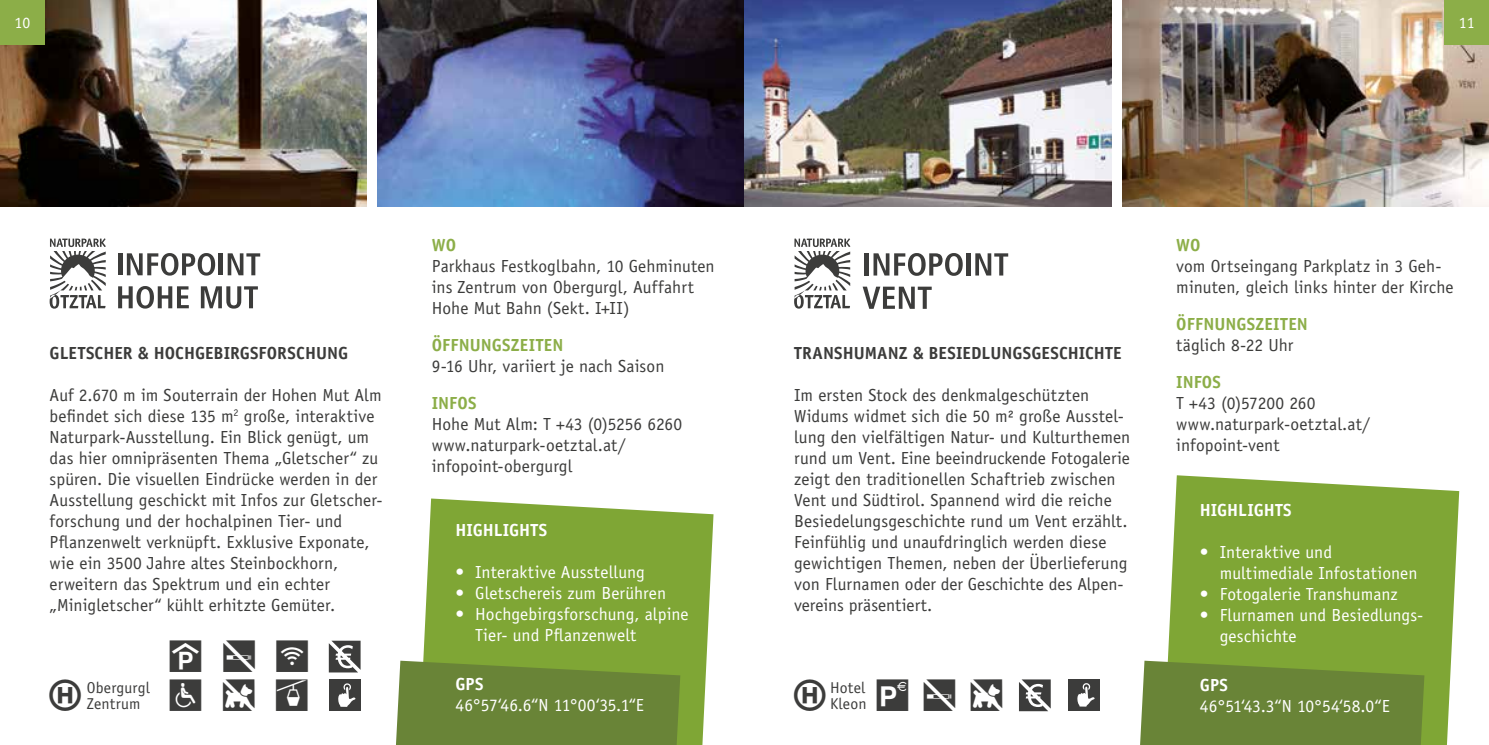
<style>
.page{position:relative;width:1489px;height:745px;background:#fff}
.page>*{position:absolute;margin:0;border:0;box-sizing:border-box;transform-origin:0 0}
.t1{font:31.5px "Oetztal Pikto Allgem Set 1 Font";color:#3c3c3b}
.t2{font:31.5px "Oetztal Pikto Infrastruktu Font";color:#3c3c3b}
.t3{font:17.5px/21px "Officina Sans Std";letter-spacing:.005em;color:#3c3c3b}
.t4{font:17.5px/21px "Officina Sans Std";letter-spacing:.005em;color:#fff}
.t5{font:700 17.5px "Officina Sans Std";letter-spacing:.005em;color:#3c3c3b}
.t6{font:700 17.5px "Officina Sans Std";letter-spacing:.01em;color:#8cae48}
.t7{font:700 17.5px "Officina Sans Std";color:#fff}
.t8{font:15.75px/15.8px "Officina Sans Std";letter-spacing:.01em;color:#3c3c3b}
.t9{font:15.75px "Officina Sans Std";color:#fff}
.s1{font-family:"Oetztal Pikto Unterku Set 1 Font"}
.s2{font-family:"Oetztal Pikto Allgem Set 2"}
.s3{font-family:"Oetztal Pikto Bergbahnen Font"}
</style>
<div class="page">
<img style="left:0;top:0;width:1111px;height:206px">
<div style="left:367px;top:0;width:10px;height:208px;background:#fff"></div>
<img style="left:1122px;top:0;width:366px;height:206px">
<svg style="left:423px;top:498px;width:290px;height:246px;background:#89ad45"></svg>
<div style="left:0;top:0;width:45px;height:45px;background:#8cae48"></div>
<div style="left:1444px;top:0;width:44px;height:45px;background:#8cae48"></div>
<svg style="left:1167px;top:475px;width:291px;height:269px;background:#89ad45"></svg>
<svg style="left:1379px;top:595px;width:43px;height:31px"></svg>
<svg style="left:396px;top:660px;width:284px;height:84px;background:#6c8838"></svg>
<svg style="left:1140px;top:660px;width:284px;height:84px;background:#6c8838"></svg>
<div style="left:1068px;top:678px;width:31px;height:32px;background:#3c3c3b"></div>
<svg style="left:1077px;top:683px;width:18px;height:23px"></svg>
<div style="left:329px;top:679px;width:31px;height:31px;background:#3c3c3b"></div>
<svg style="left:338px;top:683px;width:18px;height:23px"></svg>
<svg style="left:1019px;top:679px;width:31px;height:31px"></svg>
<svg style="left:50px;top:238px;width:56px;height:70px"></svg>
<svg style="left:794px;top:238px;width:56px;height:70px"></svg>
<hr style="left:118px;top:253px;width:4px;height:22px;background:#3c3c3b">
<svg style="left:127px;top:253px;width:88px;height:22px"></svg>
<hr style="left:219px;top:253px;width:4px;height:22px;background:#3c3c3b">
<svg style="left:228px;top:253px;width:32px;height:22px"></svg>
<svg style="left:118px;top:286px;width:71px;height:22px"></svg>
<svg style="left:201px;top:286px;width:57px;height:22px"></svg>
<svg style="left:329px;top:640px;width:31px;height:32px"></svg>
<hr style="left:864px;top:253px;width:4px;height:22px;background:#3c3c3b">
<svg style="left:873px;top:253px;width:89px;height:23px"></svg>
<hr style="left:966px;top:253px;width:4px;height:22px;background:#3c3c3b">
<svg style="left:975px;top:253px;width:33px;height:22px"></svg>
<svg style="left:862px;top:286px;width:69px;height:22px"></svg>
<p class="t9" style="left:14px;top:13px;width:17px">10</p>
<p class="t9" style="left:1458px;top:13px;width:17px">11</p>
<p class="t6" style="left:432px;top:234px;width:26px">WO</p>
<p class="t3" style="left:432px;top:255px;width:284px">Parkhaus Festkoglbahn, 10 Gehminuten ins Zentrum von Obergurgl, Auffahrt<br>Hohe Mut Bahn (Sekt. I+II)</p>
<p class="t6" style="left:432px;top:334px;width:133px">ÖFFNUNGSZEITEN</p>
<p class="t3" style="left:432px;top:355px;width:234px">9-16 Uhr, variiert je nach Saison</p>
<p class="t6" style="left:432px;top:391px;width:46px">INFOS</p>
<p class="t3" style="left:432px;top:413px;width:252px">Hohe Mut Alm: T +43 (0)5256 6260 www.naturpark-oetztal.at/ infopoint-obergurgl</p>
<p class="t5" style="left:50px;top:342px;width:300px">GLETSCHER &amp; HOCHGEBIRGSFORSCHUNG</p>
<p class="t3" style="left:50px;top:384px;width:334px">Auf 2.670 m im Souterrain der Hohen Mut Alm befindet sich diese 135 m<sup>2</sup> große, interaktive Naturpark-Ausstellung. Ein Blick genügt, um das hier omnipräsenten Thema „Gletscher“ zu spüren. Die visuellen Eindrücke werden in der Ausstellung geschickt mit Infos zur Gletscher&shy;forschung und der hochalpinen Tier- und Pflanzenwelt verknüpft. Exklusive Exponate, wie ein 3500 Jahre altes Steinbockhorn, erweitern das Spektrum und ein echter „Minigletscher“ kühlt erhitzte Gemüter.</p>
<p class="t5" style="left:794px;top:342px;width:329px">TRANSHUMANZ &amp; BESIEDLUNGSGESCHICHTE</p>
<p class="t3" style="left:794px;top:384px;width:338px">Im ersten Stock des denkmalgeschützten Widums widmet sich die 50 m² große Ausstel&shy;lung den vielfältigen Natur- und Kulturthemen rund um Vent. Eine beeindruckende Fotogalerie zeigt den traditionellen Schaftrieb zwischen Vent und Südtirol. Spannend wird die reiche Besiedelungsgeschichte rund um Vent erzählt.<br>Feinfühlig und unaufdringlich werden diese gewichtigen Themen, neben der Überlieferung von Flurnamen oder der Geschichte des Alpen&shy;vereins präsentiert.</p>
<p class="t7" style="left:455px;top:519px;width:93px">HIGHLIGHTS</p>
<p class="t4" style="left:455px;top:561px;width:191px">• Interaktive Ausstellung</p>
<p class="t4" style="left:455px;top:582px;width:212px">• Gletschereis zum Berühren</p>
<p class="t4" style="left:475px;top:603px;width:215px;text-indent:-20px">• Hochgebirgsforschung, alpine<br>Tier- und Pflanzenwelt</p>
<p class="t7" style="left:455px;top:673px;width:30px">GPS</p>
<p class="t4" style="left:455px;top:694px;width:190px">46°57‘46.6“N 11°00‘35.1“E</p>
<h1 class="t1" style="left:170px;top:640px;width:139px">D <span class="s1">=</span> <span class="s2">Ü</span></h1>
<h1 class="t1" style="left:50px;top:679px;width:33px">r</h1>
<h1 class="t2" style="left:170px;top:679px;width:139px">H <span class="s2">L</span> <span class="s3">Z</span></h1>
<h1 class="t1" style="left:794px;top:679px;width:33px">r</h1>
<h1 class="t1" style="left:876px;top:679px;width:127px">F <span class="s1">=</span> <span class="s2">L</span></h1>
<p class="t8" style="left:87px;top:679px;width:64px">Obergurgl<br>Zentrum</p>
<p class="t8" style="left:830px;top:679px;width:38px">Hotel<br>Kleon</p>
<p class="t6" style="left:1176px;top:234px;width:26px">WO</p>
<p class="t3" style="left:1176px;top:255px;width:279px">vom Ortseingang Parkplatz in 3 Geh&shy;minuten, gleich links hinter der Kirche</p>
<p class="t6" style="left:1176px;top:313px;width:133px">ÖFFNUNGSZEITEN</p>
<p class="t3" style="left:1176px;top:334px;width:119px">täglich 8-22 Uhr</p>
<p class="t6" style="left:1176px;top:370px;width:46px">INFOS</p>
<p class="t3" style="left:1176px;top:392px;width:195px">T +43 (0)57200 260 www.naturpark-oetztal.at/ infopoint-vent</p>
<p class="t7" style="left:1199px;top:498px;width:93px">HIGHLIGHTS</p>
<p class="t4" style="left:1219px;top:541px;width:199px;text-indent:-20px">• Interaktive und multimediale Infostationen</p>
<p class="t4" style="left:1199px;top:583px;width:199px">• Fotogalerie Transhumanz</p>
<p class="t4" style="left:1219px;top:604px;width:205px;text-indent:-20px">• Flurnamen und Besiedlungs&shy;geschichte</p>
<p class="t7" style="left:1199px;top:673px;width:30px">GPS</p>
<p class="t4" style="left:1199px;top:695px;width:191px">46°51‘43.3“N 10°54‘58.0“E</p>
</div>
